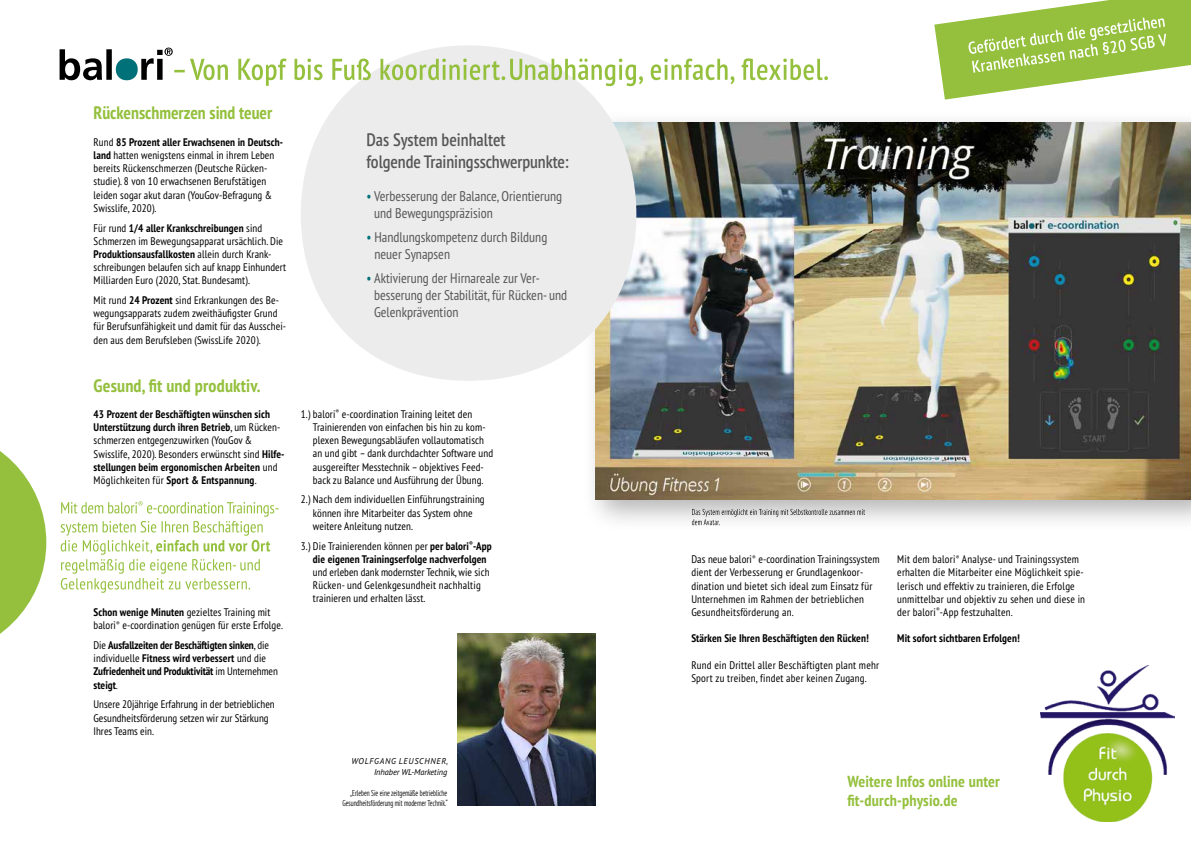
<style>
.page{position:relative;width:1191px;height:842px;background:#fff}
.page>*{position:absolute;margin:0;border:0;box-sizing:border-box;transform-origin:0 0}
.t1{font:600 condensed 18px/21.6px "PT Sans Pro";letter-spacing:-.005em;color:#555655}
.t2{font:700 condensed 18px "PT Sans Pro";color:#94c03d}
.t3{font:700 condensed 16px/19px "PT Sans Pro";letter-spacing:.01em;color:#94c03d}
.t4{font:condensed 14px/16.8px "PT Sans Pro";color:#555655}
.t5{font:condensed 11px/13.2px "PT Sans Pro";letter-spacing:.01em;color:#000}
.t6{font:700 condensed 11px/13.2px "PT Sans Pro";letter-spacing:.01em;color:#000}
.t7{font:700 condensed 11px/13.2px "PT Sans Pro";letter-spacing:-.01em;color:#000}
.t8{font:300 condensed 8.5px/10.2px "PT Sans Pro";color:#000;text-align:right}
.t9{font:italic 8.5px/10.5px "PT Sans Pro";letter-spacing:.025em;color:#000;text-align:right}
.s1{font-weight:700}
.s2{font-weight:400}
.s3{color:#007178}
</style>
<div class="page">
<div style="left:582px;top:109px;width:609px;height:424px;background:#000;opacity:.3"></div>
<img style="left:595px;top:123px;width:596px;height:376px">
<div style="left:301px;top:45px;width:335px;height:336px;background:#ececec;border-radius:50%"></div>
<svg style="left:692px;top:509px;width:173px;height:16px"></svg>
<svg style="left:934px;top:0;width:257px;height:100px"></svg>
<svg style="left:0;top:451px;width:46px;height:183px"></svg>
<svg style="left:61px;top:501px;width:217px;height:92px"></svg>
<img style="left:458px;top:634px;width:137px;height:172px">
<img style="left:1040px;top:665px;width:134px;height:156px">
<svg style="left:141px;top:48px;width:687px;height:38px"></svg>
<div style="left:116px;top:58px;width:22px;height:22px;background:#007178;border-radius:50%"></div>
<svg style="left:60px;top:49px;width:52px;height:31px"></svg>
<h1 class="t2" style="left:94px;top:101px;width:180px">Rückenschmerzen sind teuer</h1>
<p class="t5" style="left:94px;top:135px;width:191px">Rund <span class="s1">85 Prozent aller Erwachsenen in Deutsch&shy;land</span> hatten wenigstens einmal in ihrem Leben bereits Rückenschmerzen (Deutsche Rücken&shy;studie). 8 von 10 erwachsenen Berufstätigen leiden sogar akut daran (YouGov-Befragung &amp; Swisslife, 2020).</p>
<p class="t5" style="left:94px;top:221px;width:194px">Für rund <span class="s1">1/4 aller Krankschreibungen</span> sind Schmerzen im Bewegungsapparat ursächlich. Die <span class="s1">Produktionsausfallkosten</span> allein durch Krank&shy;schreibungen belaufen sich auf knapp Einhundert Milliarden Euro (2020, Stat. Bundesamt).</p>
<p class="t5" style="left:94px;top:293px;width:194px">Mit rund <span class="s1">24 Prozent</span> sind Erkrankungen des Be&shy;wegungsapparats zudem zweithäufigster Grund für Berufsunfähigkeit und damit für das Ausschei&shy;den aus dem Berufsleben (SwissLife 2020).</p>
<h1 class="t2" style="left:94px;top:373px;width:168px">Gesund, fit und produktiv.</h1>
<p class="t6" style="left:94px;top:407px;width:192px">43 Prozent der Beschäftigten wünschen sich Unterstützung durch ihren Betrieb<span class="s2">, um Rücken&shy;schmerzen entgegenzuwirken (YouGov &amp; Swisslife, 2020). Besonders erwünscht sind</span> Hilfe&shy;stellungen beim ergonomischen Arbeiten <span class="s2">und Möglichkeiten für</span> Sport &amp; Entspannung<span class="s2">.</span></p>
<p class="t5" style="left:94px;top:605px;width:191px"><span class="s1">Schon wenige Minuten</span> gezieltes Training mit balori<sup>®</sup> e-coordination genügen für erste Erfolge.</p>
<p class="t7" style="left:94px;top:638px;width:186px"><span class="s2">Die</span> Ausfallzeiten der Beschäftigten sinken<span class="s2">, die individuelle</span> Fitness wird verbessert <span class="s2">und die </span>Zufriedenheit und Produktivität <span class="s2">im Unternehmen </span>steigt<span class="s2">.</span></p>
<p class="t5" style="left:94px;top:697px;width:183px">Unsere 20jährige Erfahrung in der betrieblichen<br>Gesundheitsförderung setzen wir zur Stärkung<br>Ihres Teams ein.</p>
<h1 class="t1" style="left:366px;top:129px;width:204px">Das System beinhaltet<br>folgende Trainingsschwerpunkte:</h1>
<p class="t4" style="left:374px;top:188px;width:189px;text-indent:-8px"><span class="s3">•</span> Verbesserung der Balance, Orientierung und Bewegungspräzision</p>
<p class="t4" style="left:374px;top:228px;width:174px;text-indent:-8px"><span class="s3">•</span> Handlungskompetenz durch Bildung neuer Synapsen</p>
<p class="t4" style="left:374px;top:269px;width:195px;text-indent:-8px"><span class="s3">•</span> Aktivierung der Hirnareale zur Ver&shy;besserung der Stabilität, für Rücken- und<br>Gelenkprävention</p>
<p class="t5" style="left:313px;top:407px;width:182px;text-indent:-12px">1.) balori<sup>®</sup> e-coordination Training leitet den Trainierenden von einfachen bis hin zu kom&shy;plexen Bewegungsabläufen vollautomatisch an und gibt – dank durchdachter Software und ausgereifter Messtechnik – objektives Feed&shy;back zu Balance und Ausführung der Übung.</p>
<p class="t5" style="left:313px;top:493px;width:173px;text-indent:-12px">2.) Nach dem individuellen Einführungstraining können ihre Mitarbeiter das System ohne weitere Anleitung nutzen.</p>
<p class="t6" style="left:313px;top:539px;width:180px;text-indent:-12px"><span class="s2">3.) Die Trainierenden können per</span> per balori<sup>®</sup>-App die eigenen Trainingserfolge nachverfolgen</p>
<p class="t5" style="left:313px;top:565px;width:178px">und erleben dank modernster Technik, wie sich<br>Rücken- und Gelenkgesundheit nachhaltig trainieren und erhalten lässt.</p>
<p class="t9" style="left:351px;top:755px;width:98px">WOLFGANG LEUSCHNER,<br>Inhaber WL-Marketing</p>
<p class="t8" style="left:342px;top:787px;width:107px">„Erleben Sie eine zeitgemäße betriebliche<br>Gesundheitsförderung mit moderner Technik.“</p>
<p class="t5" style="left:691px;top:552px;width:190px">Das neue balori<sup>®</sup> e-coordination Trainingssystem dient der Verbesserung er Grundlagenkoor-- dination und bietet sich ideal zum Einsatz für Unternehmen im Rahmen der betrieblichen Gesundheitsförderung an.</p>
<p class="t6" style="left:691px;top:632px;width:179px">Stärken Sie Ihren Beschäftigten den Rücken!</p>
<p class="t5" style="left:691px;top:658px;width:189px">Rund ein Drittel aller Beschäftigten plant mehr<br>Sport zu treiben, findet aber keinen Zugang.</p>
<p class="t5" style="left:897px;top:552px;width:189px">Mit dem balori<sup>®</sup> Analyse- und Trainingssystem erhalten die Mitarbeiter eine Möglichkeit spie&shy;lerisch und effektiv zu trainieren, die Erfolge unmittelbar und objektiv zu sehen und diese in der balori<sup>®</sup>-App festzuhalten.</p>
<p class="t6" style="left:897px;top:632px;width:124px">Mit sofort sichtbaren Erfolgen!</p>
<h2 class="t3" style="left:847px;top:771px;width:154px">Weitere Infos online unter fit-durch-physio.de</h2>
</div>
